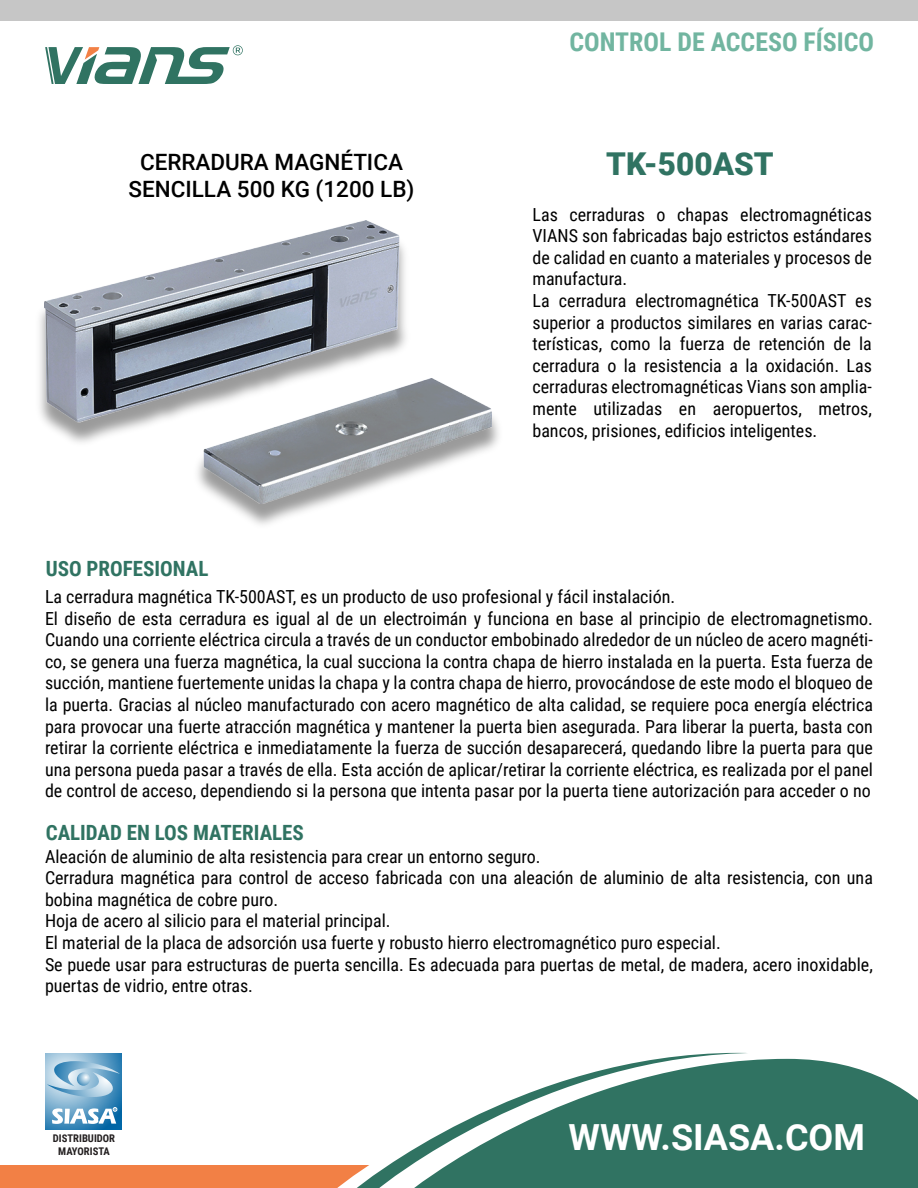
<style>
.page{position:relative;width:918px;height:1188px;background:#fff}
.page>*{position:absolute;margin:0;border:0;box-sizing:border-box;transform-origin:0 0}
.t1{font:700 36px "Roboto";color:#fff}
.t2{font:900 31.5px "Roboto";color:#307362}
.t3{font:700 25.8px "Roboto Condensed";color:#71b5a0}
.t4{font:500 22.5px/27px "Roboto";color:#000;text-align:center}
.t5{font:700 21px "Roboto Condensed";color:#307362}
.t6{font:18px/21.6px "Roboto Condensed";color:#000}
.t7{font:700 10.65px/12.8px "Roboto Condensed";color:#231f20;text-align:center}
</style>
<div class="page">
<svg style="left:45px;top:45px;width:198px;height:39px"></svg>
<svg style="left:45px;top:1053px;width:76px;height:76px;background:#62a0c6"></svg>
<svg style="left:47px;top:1061px;width:73px;height:37px;background:#8fbbd6"></svg>
<svg style="left:52px;top:1107px;width:65px;height:17px"></svg>
<div style="left:0;top:1166px;width:918px;height:22px;background:#f28045"></div>
<svg style="left:357px;top:1165px;width:22px;height:23px"></svg>
<svg style="left:379px;top:1053px;width:416px;height:135px"></svg>
<svg style="left:406px;top:1059px;width:512px;height:129px;fill:#307362"></svg>
<div style="left:0;top:0;width:918px;height:21px;background:#c6c6c6"></div>
<img style="left:39px;top:220px;width:460px;height:305px">
<img style="left:45px;top:221px;width:447px;height:282px">
<h3 class="t3" style="left:569px;top:23px;width:306px">CONTROL DE ACCESO FÍSICO</h3>
<p class="t4" style="left:128px;top:148px;width:288px">CERRADURA MAGNÉTICA<br>SENCILLA 500 KG (1200 LB)</p>
<h2 class="t2" style="left:606px;top:142px;width:169px">TK-500AST</h2>
<p class="t5" style="left:46px;top:554px;width:164px">USO PROFESIONAL</p>
<p class="t6" style="left:532px;top:203px;width:341px">Las cerraduras o chapas electromagnéticas VIANS son fabricadas bajo estrictos estándares de calidad en cuanto a materiales y procesos de manufactura.<br>La cerradura electromagnética TK-500AST es superior a productos similares en varias carac&shy;terísticas, como la fuerza de retención de la cerradura o la resistencia a la oxidación. Las cerraduras electromagnéticas Vians son amplia&shy;mente utilizadas en aeropuertos, metros, bancos, prisiones, edificios inteligentes.</p>
<p class="t6" style="left:45px;top:585px;width:830px">La cerradura magnética TK-500AST, es un producto de uso profesional y fácil instalación.<br>El diseño de esta cerradura es igual al de un electroimán y funciona en base al principio de electromagnetismo.<br>Cuando una corriente eléctrica circula a través de un conductor embobinado alrededor de un núcleo de acero magnéti&shy;co, se genera una fuerza magnética, la cual succiona la contra chapa de hierro instalada en la puerta. Esta fuerza de succión, mantiene fuertemente unidas la chapa y la contra chapa de hierro, provocándose de este modo el bloqueo de la puerta. Gracias al núcleo manufacturado con acero magnético de alta calidad, se requiere poca energía eléctrica para provocar una fuerte atracción magnética y mantener la puerta bien asegurada. Para liberar la puerta, basta con retirar la corriente eléctrica e inmediatamente la fuerza de succión desaparecerá, quedando libre la puerta para que una persona pueda pasar a través de ella. Esta acción de aplicar/retirar la corriente eléctrica, es realizada por el panel de control de acceso, dependiendo si la persona que intenta pasar por la puerta tiene autorización para acceder o no</p>
<p class="t5" style="left:46px;top:818px;width:260px">CALIDAD EN LOS MATERIALES</p>
<p class="t6" style="left:45px;top:845px;width:829px">Aleación de aluminio de alta resistencia para crear un entorno seguro.<br>Cerradura magnética para control de acceso fabricada con una aleación de aluminio de alta resistencia, con una bobina magnética de cobre puro.<br>Hoja de acero al silicio para el material principal.<br>El material de la placa de adsorción usa fuerte y robusto hierro electromagnético puro especial.<br>Se puede usar para estructuras de puerta sencilla. Es adecuada para puertas de metal, de madera, acero inoxidable, puertas de vidrio, entre otras.</p>
<p class="t7" style="left:53px;top:1132px;width:64px">DISTRIBUIDOR<br>MAYORISTA</p>
<h1 class="t1" style="left:569px;top:1112px;width:298px">WWW.SIASA.COM</h1>
</div>
